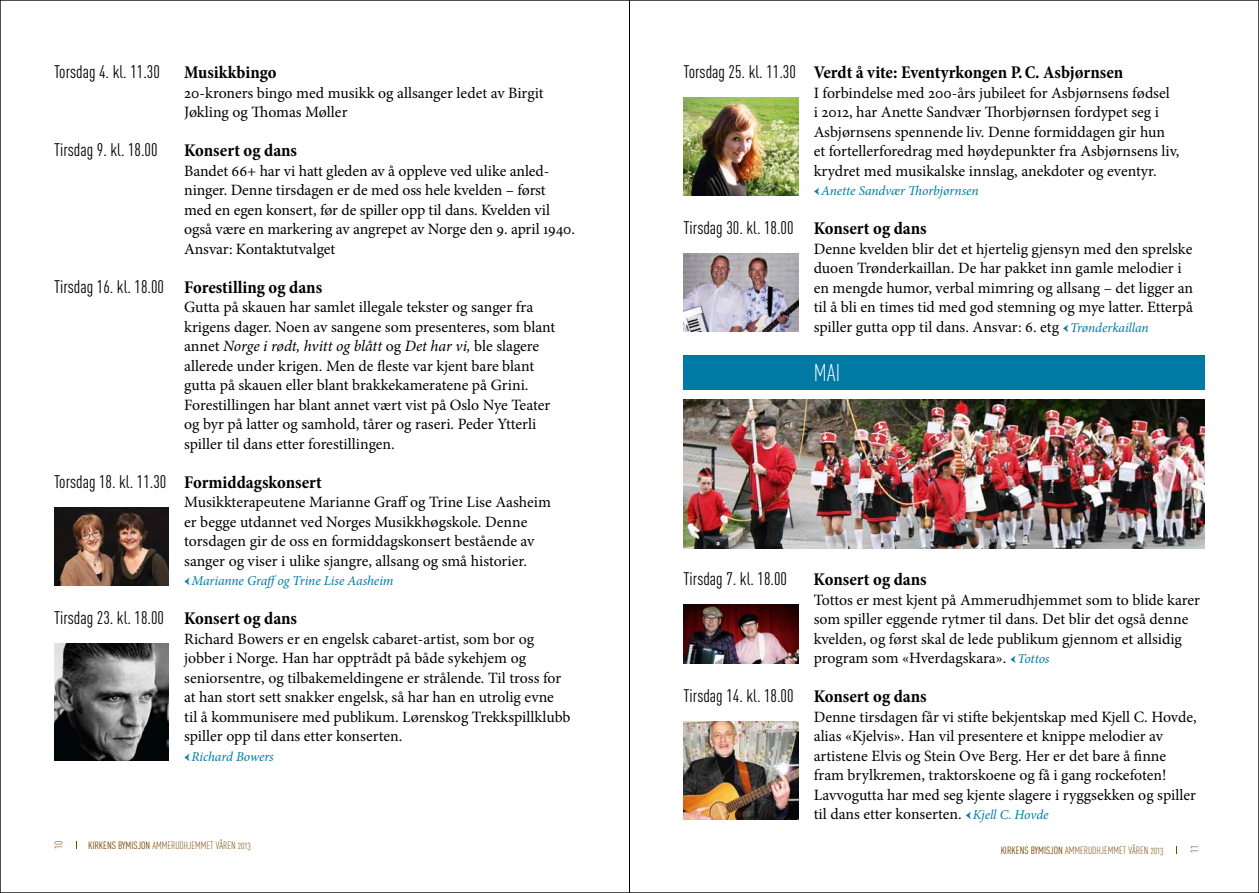
<style>
.page{position:relative;width:1259px;height:893px;background:#fff}
.page>*{position:absolute;margin:0;border:0;box-sizing:border-box;transform-origin:0 0}
.t1{font:300 24px "DIN Cond Alternate";color:#fff}
.t2{font:18px "DIN Cond";color:#000}
.t3{font:700 condensed 18px "Minion Pro";color:#000}
.t4{font:15.75px/19.5px "Minion Pro";letter-spacing:-.005em;color:#000}
.t5{font:italic 13.5px "Minion Pro";letter-spacing:-.005em;color:#007aa4}
.t6{font:300 12.9px "DIN Cond Alternate";color:#764300}
.t7{font:10.5px "DIN Cond";color:#764300}
.t8{font:300 10.5px "DIN Cond Alternate";color:#764300}
.s1{font-style:italic}
.s2{font-style:italic;font-size:13.5px;color:#007aa4}
.s3{font-family:"DIN Cond Alternate";font-weight:300}
</style>
<div class="page">
<svg style="left:0;top:0;width:629px;height:893px"></svg>
<img style="left:629px;top:0;width:630px;height:893px">
<p class="t2" style="left:54px;top:61px;width:107px">Torsdag 4. kl. 11.30</p>
<p class="t2" style="left:54px;top:139px;width:105px">Tirsdag 9. kl. 18.00</p>
<p class="t2" style="left:54px;top:276px;width:112px">Tirsdag 16. kl. 18.00</p>
<p class="t2" style="left:54px;top:471px;width:114px">Torsdag 18. kl. 11.30</p>
<p class="t2" style="left:54px;top:607px;width:112px">Tirsdag 23. kl. 18.00</p>
<p class="t3" style="left:184px;top:60px;width:94px">Musikkbingo</p>
<p class="t4" style="left:184px;top:83px;width:361px">20-kroners bingo med musikk og allsanger ledet av Birgit<br>Jøkling og Thomas Møller</p>
<p class="t3" style="left:184px;top:138px;width:115px">Konsert og dans</p>
<p class="t4" style="left:184px;top:161px;width:392px">Bandet 66+ har vi hatt gleden av å oppleve ved ulike anled&shy;ninger. Denne tirsdagen er de med oss hele kvelden – først med en egen konsert, før de spiller opp til dans. Kvelden vil også være en markering av angrepet av Norge den 9. april 1940.<br>Ansvar: Kontaktutvalget</p>
<p class="t3" style="left:184px;top:274px;width:140px">Forestilling og dans</p>
<p class="t4" style="left:184px;top:297px;width:372px">Gutta på skauen har samlet illegale tekster og sanger fra krigens dager. Noen av sangene som presenteres, som blant annet <span class="s1">Norge i rødt, hvitt og blått</span> og <span class="s1">Det har vi,</span> ble slagere allerede under krigen. Men de fleste var kjent bare blant gutta på skauen eller blant brakkekameratene på Grini.<br>Forestillingen har blant annet vært vist på Oslo Nye Teater og byr på latter og samhold, tårer og raseri. Peder Ytterli spiller til dans etter forestillingen.</p>
<p class="t3" style="left:184px;top:469px;width:139px">Formiddagskonsert</p>
<p class="t4" style="left:184px;top:492px;width:368px">Musikkterapeutene Marianne Graff og Trine Lise Aasheim er begge utdannet ved Norges Musikkhøgskole. Denne torsdagen gir de oss en formiddagskonsert bestående av sanger og viser i ulike sjangre, allsang og små historier.</p>
<p class="t5" style="left:184px;top:571px;width:211px">←Marianne Graffog Trine Lise Aasheim</p>
<p class="t3" style="left:184px;top:606px;width:115px">Konsert og dans</p>
<p class="t4" style="left:184px;top:629px;width:388px">Richard Bowers er en engelsk cabaret-artist, som bor og jobber i Norge. Han har opptrådt på både sykehjem og seniorsentre, og tilbakemeldingene er strålende. Til tross for at han stort sett snakker engelsk, så har han en utrolig evne til å kommunisere med publikum. Lørenskog Trekkspillklubb spiller opp til dans etter konserten.</p>
<p class="t5" style="left:184px;top:747px;width:91px">←Richard Bowers</p>
<p class="t2" style="left:683px;top:61px;width:114px">Torsdag 25. kl. 11.30</p>
<p class="t2" style="left:683px;top:217px;width:112px">Tirsdag 30. kl. 18.00</p>
<p class="t3" style="left:813px;top:60px;width:311px">Verdt å vite: Eventyrkongen P.C. Asbjørnsen</p>
<p class="t4" style="left:813px;top:83px;width:367px">I forbindelse med 200-års jubileet for Asbjørnsens fødsel<br>i 2012, har Anette Sandvær Thorbjørnsen fordypet seg i Asbjørnsens spennende liv. Denne formiddagen gir hun et fortellerforedrag med høydepunkter fra Asbjørnsens liv, krydret med musikalske innslag, anekdoter og eventyr.</p>
<p class="t5" style="left:813px;top:181px;width:167px">←Anette Sandvær Thorbjørnsen</p>
<p class="t3" style="left:813px;top:216px;width:115px">Konsert og dans</p>
<p class="t4" style="left:813px;top:239px;width:381px">Denne kvelden blir det et hjertelig gjensyn med den sprelske duoen Trønderkaillan. De har pakket inn gamle melodier i en mengde humor, verbal mimring og allsang – det ligger an til å bli en times tid med god stemning og mye latter. Etterpå spiller gutta opp til dans. Ansvar: 6. etg <span class="s2">←Trønderkaillan</span></p>
<h1 class="t1" style="left:814px;top:359px;width:28px">Mai</h1>
<p class="t2" style="left:683px;top:568px;width:105px">Tirsdag 7. kl. 18.00</p>
<p class="t2" style="left:683px;top:685px;width:112px">Tirsdag 14. kl. 18.00</p>
<p class="t3" style="left:813px;top:567px;width:115px">Konsert og dans</p>
<p class="t4" style="left:813px;top:590px;width:388px">Tottos er mest kjent på Ammerudhjemmet som to blide karer som spiller eggende rytmer til dans. Det blir det også denne kvelden, og først skal de lede publikum gjennom et allsidig program som «Hverdagskara». <span class="s2">←Tottos</span></p>
<p class="t3" style="left:813px;top:684px;width:115px">Konsert og dans</p>
<p class="t4" style="left:813px;top:707px;width:384px">Denne tirsdagen får vi stifte bekjentskap med Kjell C. Hovde, alias «Kjelvis». Han vil presentere et knippe melodier av artistene Elvis og Stein Ove Berg. Her er det bare å finne fram brylkremen, traktorskoene og få i gang rockefoten!<br>Lavvogutta har med seg kjente slagere i ryggsekken og spiller til dans etter konserten. <span class="s2">←Kjell C. Hovde</span></p>
<p class="t6" style="left:50px;top:849px;width:9px;rotate:-90deg">10</p>
<p class="t7" style="left:88px;top:839px;width:70px">KIRKENS BYMISJON <span class="s3">AMMERUDHJEMMET</span></p>
<p class="t8" style="left:216px;top:839px;width:37px">VÅREN 2013</p>
<p class="t7" style="left:1000px;top:844px;width:70px">KIRKENS BYMISJON <span class="s3">AMMERUDHJEMMET</span></p>
<p class="t8" style="left:1128px;top:844px;width:37px">VÅREN 2013</p>
<p class="t6" style="left:1186px;top:853px;width:9px;rotate:-90deg">11</p>
</div>
